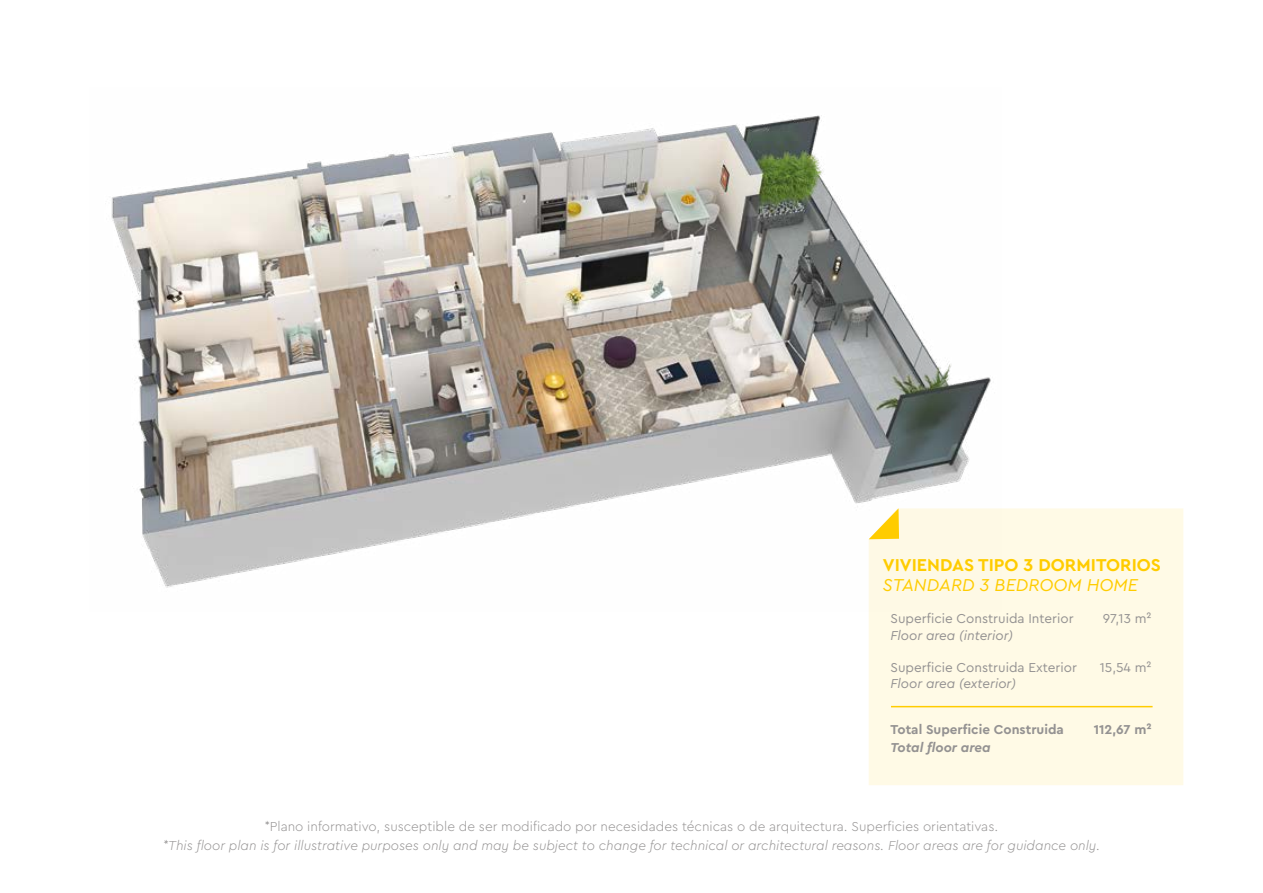
<style>
.page{position:relative;width:1263px;height:893px;background:#fff}
.page>*{position:absolute;margin:0;border:0;box-sizing:border-box;transform-origin:0 0}
.t1{font:700 18px "Cera Pro";color:#fc0}
.t2{font:italic 18px "Cera Pro";color:#fc0}
.t3{font:italic 300 13.5px "Cera Pro";color:#949292}
.t4{font:300 13.5px "Cera Pro";color:#949292}
.t5{font:13.5px "Cera Pro";color:#949292}
.t6{font:italic 13.5px "Cera Pro";color:#949292}
.t7{font:700 13.5px "Cera Pro";color:#949292}
.t8{font:italic 700 13.5px "Cera Pro";color:#949292}
</style>
<div class="page">
<img style="left:111px;top:115px;width:880px;height:473px">
<div style="left:869px;top:508px;width:314px;height:277px;background:#fffae6"></div>
<svg style="left:869px;top:508px;width:30px;height:31px"></svg>
<hr style="left:891px;top:706px;width:261px;height:1px;background:#fc0">
<h1 class="t1" style="left:883px;top:552px;width:280px">VIVIENDAS TIPO 3 DORMITORIOS</h1>
<h1 class="t2" style="left:883px;top:573px;width:257px">STANDARD 3 BEDROOM HOME</h1>
<p class="t5" style="left:890px;top:609px;width:185px">Superficie Construida Interior</p>
<p class="t5" style="left:1103px;top:609px;width:50px">97,13 m²</p>
<p class="t6" style="left:890px;top:627px;width:124px">Floor area (interior)</p>
<p class="t5" style="left:890px;top:658px;width:188px">Superficie Construida Exterior</p>
<p class="t5" style="left:1100px;top:658px;width:53px">15,54 m²</p>
<p class="t6" style="left:890px;top:675px;width:127px">Floor area (exterior)</p>
<p class="t7" style="left:890px;top:721px;width:175px">Total Superficie Construida</p>
<p class="t7" style="left:1094px;top:721px;width:59px">112,67 m²</p>
<p class="t8" style="left:890px;top:738px;width:102px">Total floor area</p>
<p class="t4" style="left:265px;top:818px;width:735px">*Plano informativo, susceptible de ser modificado por necesidades técnicas o de arquitectura. Superficies orientativas.</p>
<p class="t3" style="left:163px;top:837px;width:939px">*This floor plan is for illustrative purposes only and may be subject to change for technical or architectural reasons. Floor areas are for guidance only.</p>
</div>
